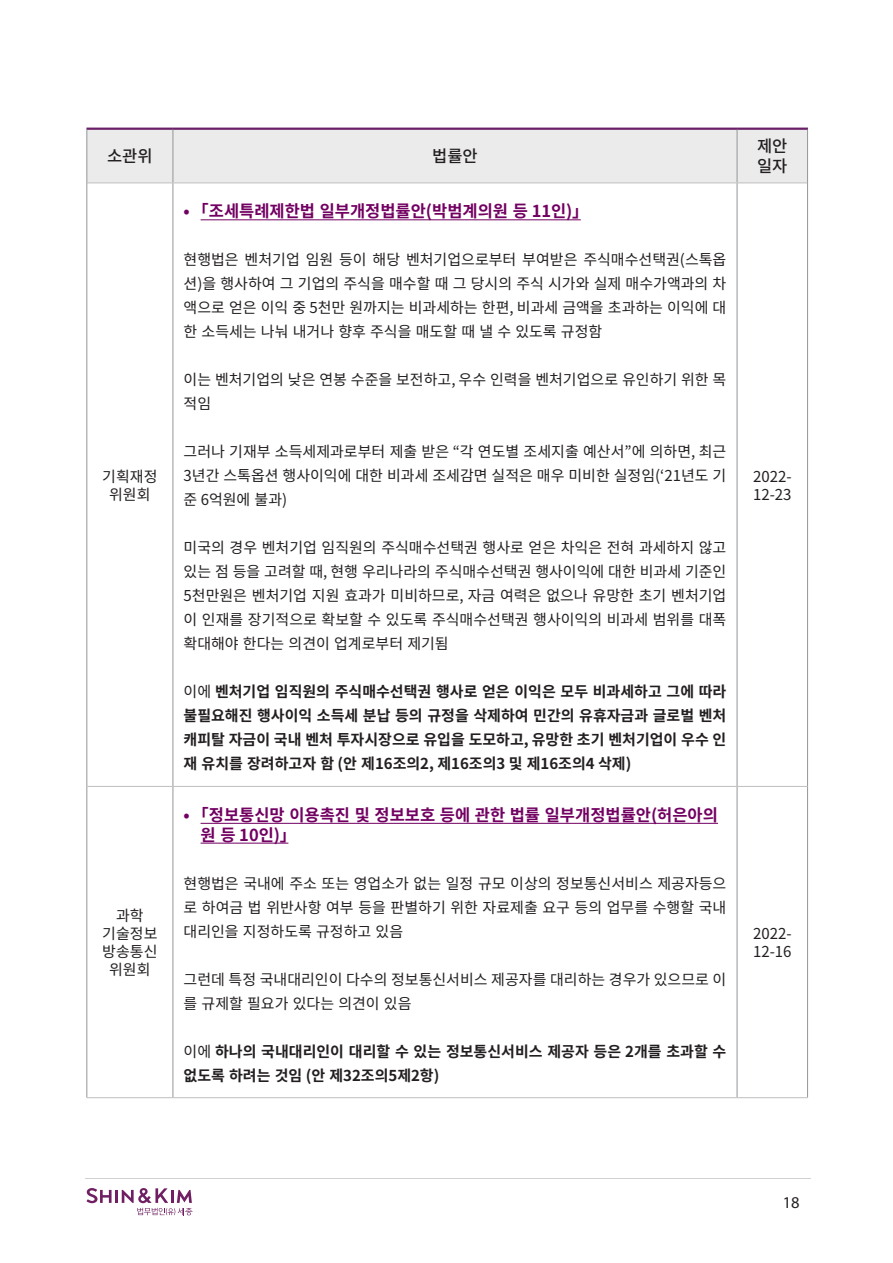
<style>
.page{position:relative;width:893px;height:1263px;background:#fff}
.page>*{position:absolute;margin:0;border:0;box-sizing:border-box;transform-origin:0 0}
.t1{font:700 16.5px/19.8px "Noto Sans CJ Kkr";color:#720062}
.t2{font:500 16.5px "Noto Sans CJ Kkr";color:#231f20}
.t3{font:16.5px "Myriad Pro";color:#231f20}
.t4{font:15px/24px "Noto Sans CJ Kkr";color:#231f20;text-align:justify}
.t5{font:700 15px/24px "Noto Sans CJ Kkr";color:#231f20;text-align:justify}
.s1{font-weight:400}
</style>
<div class="page">
<svg style="left:86px;top:1188px;width:107px;height:27px"></svg>
<hr style="left:85px;top:1178px;width:726px;height:1px;background:#d2d2d2">
<div style="left:87px;top:130px;width:720px;height:53px;background:#ebebec"></div>
<hr style="left:86px;top:128px;width:87px;height:2px;background:#6a2068">
<hr style="left:173px;top:128px;width:564px;height:2px;background:#6a2068">
<hr style="left:737px;top:128px;width:71px;height:2px;background:#6a2068">
<hr style="left:86px;top:130px;width:1px;height:53px;background:#939598">
<hr style="left:173px;top:130px;width:1px;height:53px;background:#939598">
<hr style="left:737px;top:130px;width:1px;height:53px;background:#939598">
<hr style="left:807px;top:130px;width:1px;height:53px;background:#939598">
<hr style="left:87px;top:183px;width:86px;height:1px;background:#bfbfbf">
<hr style="left:173px;top:183px;width:564px;height:1px;background:#bfbfbf">
<hr style="left:737px;top:183px;width:70px;height:1px;background:#bfbfbf">
<hr style="left:86px;top:183px;width:1px;height:603px;background:#939598">
<hr style="left:173px;top:183px;width:1px;height:603px;background:#939598">
<hr style="left:737px;top:183px;width:1px;height:603px;background:#939598">
<hr style="left:807px;top:183px;width:1px;height:603px;background:#939598">
<hr style="left:86px;top:786px;width:1px;height:311px;background:#939598">
<hr style="left:173px;top:787px;width:1px;height:310px;background:#939598">
<hr style="left:737px;top:787px;width:1px;height:310px;background:#939598">
<hr style="left:807px;top:786px;width:1px;height:311px;background:#939598">
<hr style="left:87px;top:786px;width:86px;height:1px;background:#bfbfbf">
<hr style="left:173px;top:786px;width:564px;height:1px;background:#bfbfbf">
<hr style="left:737px;top:786px;width:70px;height:1px;background:#bfbfbf">
<hr style="left:86px;top:1097px;width:87px;height:1px;background:#bfbfbf">
<hr style="left:173px;top:1097px;width:564px;height:1px;background:#bfbfbf">
<hr style="left:737px;top:1097px;width:71px;height:1px;background:#bfbfbf">
<hr style="left:201px;top:219px;width:380px;height:1px;background:#720062">
<hr style="left:201px;top:823px;width:517px;height:1px;background:#720062">
<hr style="left:201px;top:843px;width:87px;height:1px;background:#720062">
<p class="t2" style="left:107px;top:147px;width:47px">소관위</p>
<p class="t2" style="left:432px;top:147px;width:47px">법률안</p>
<p class="t4" style="left:102px;top:464px;width:57px">기획재정</p>
<p class="t4" style="left:109px;top:482px;width:43px">위원회</p>
<p class="t4" style="left:116px;top:904px;width:29px">과학</p>
<p class="t4" style="left:102px;top:922px;width:57px">기술정보</p>
<p class="t4" style="left:102px;top:940px;width:57px">방송통신</p>
<p class="t4" style="left:109px;top:958px;width:43px">위원회</p>
<p class="t1" style="left:184px;top:202px;width:407px">• ｢조세특례제한법 일부개정법률안(박범계의원 등 11인)」</p>
<p class="t4" style="left:184px;top:248px;width:544px">현행법은 벤처기업 임원 등이 해당 벤처기업으로부터 부여받은 주식매수선택권(스톡옵 션)을 행사하여 그 기업의 주식을 매수할 때 그 당시의 주식 시가와 실제 매수가액과의 차 액으로 얻은 이익 중 5천만 원까지는 비과세하는 한편, 비과세 금액을 초과하는 이익에 대 한 소득세는 나눠 내거나 향후 주식을 매도할 때 낼 수 있도록 규정함</p>
<p class="t4" style="left:184px;top:368px;width:544px">이는 벤처기업의 낮은 연봉 수준을 보전하고, 우수 인력을 벤처기업으로 유인하기 위한 목 적임</p>
<p class="t4" style="left:184px;top:440px;width:544px">그러나 기재부 소득세제과로부터 제출 받은 “각 연도별 조세지출 예산서”에 의하면, 최근 3년간 스톡옵션 행사이익에 대한 비과세 조세감면 실적은 매우 미비한 실정임(‘21년도 기 준 6억원에 불과)</p>
<p class="t4" style="left:184px;top:536px;width:544px">미국의 경우 벤처기업 임직원의 주식매수선택권 행사로 얻은 차익은 전혀 과세하지 않고 있는 점 등을 고려할 때, 현행 우리나라의 주식매수선택권 행사이익에 대한 비과세 기준인 5천만원은 벤처기업 지원 효과가 미비하므로, 자금 여력은 없으나 유망한 초기 벤처기업 이 인재를 장기적으로 확보할 수 있도록 주식매수선택권 행사이익의 비과세 범위를 대폭 확대해야 한다는 의견이 업계로부터 제기됨</p>
<p class="t5" style="left:184px;top:680px;width:544px"><span class="s1">이에</span> 벤처기업 임직원의 주식매수선택권 행사로 얻은 이익은 모두 비과세하고 그에 따라 불필요해진 행사이익 소득세 분납 등의 규정을 삭제하여 민간의 유휴자금과 글로벌 벤처 캐피탈 자금이 국내 벤처 투자시장으로 유입을 도모하고, 유망한 초기 벤처기업이 우수 인 재 유치를 장려하고자 함 (안 제16조의2, 제16조의3 및 제16조의4 삭제)</p>
<p class="t1" style="left:201px;top:805px;width:519px;text-indent:-17px">• ｢정보통신망 이용촉진 및 정보보호 등에 관한 법률 일부개정법률안(허은아의 원 등 10인)」</p>
<p class="t4" style="left:184px;top:871px;width:544px">현행법은 국내에 주소 또는 영업소가 없는 일정 규모 이상의 정보통신서비스 제공자등으 로 하여금 법 위반사항 여부 등을 판별하기 위한 자료제출 요구 등의 업무를 수행할 국내 대리인을 지정하도록 규정하고 있음</p>
<p class="t4" style="left:184px;top:967px;width:544px">그런데 특정 국내대리인이 다수의 정보통신서비스 제공자를 대리하는 경우가 있으므로 이 를 규제할 필요가 있다는 의견이 있음</p>
<p class="t5" style="left:184px;top:1039px;width:544px"><span class="s1">이에</span> 하나의 국내대리인이 대리할 수 있는 정보통신서비스 제공자 등은 2개를 초과할 수 없도록 하려는 것임 (안 제32조의5제2항)</p>
<p class="t2" style="left:757px;top:137px;width:32px">제안</p>
<p class="t2" style="left:757px;top:157px;width:32px">일자</p>
<p class="t4" style="left:753px;top:464px;width:40px">2022-</p>
<p class="t4" style="left:753px;top:482px;width:40px">12-23</p>
<p class="t4" style="left:753px;top:922px;width:40px">2022-</p>
<p class="t4" style="left:753px;top:940px;width:40px">12-16</p>
<p class="t3" style="left:783px;top:1192px;width:18px">18</p>
</div>
